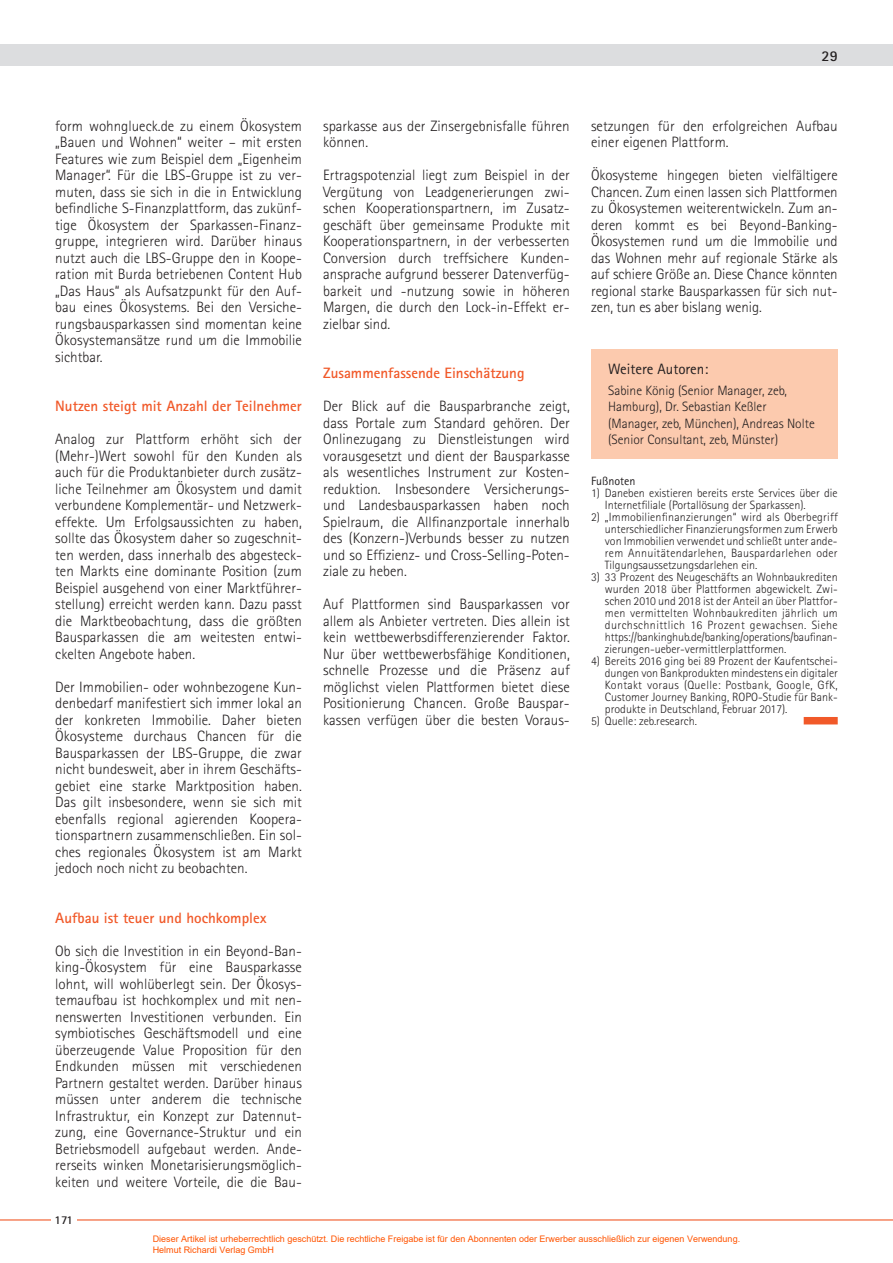
<style>
.page{position:relative;width:893px;height:1263px;background:#fff}
.page>*{position:absolute;margin:0;border:0;box-sizing:border-box;transform-origin:0 0}
.t1{font:300 15px/16.5px "Rotis Sans Serif";color:#231f20;text-align:justify}
.t2{font:700 15px "Rotis Sans Serif";color:#f15929}
.t3{font:15px "Rotis Sans Serif";color:#231f20}
.t4{font:700 15px "Rotis Sans Serif";color:#231f20}
.t5{font:300 13.5px/16.5px "Rotis Sans Serif";color:#231f20}
.t6{font:300 12px/12px "Rotis Sans Serif";color:#231f20;text-align:justify}
.t7{font:12px "Rotis Sans Serif";color:#231f20}
.t8{font:700 12px "Rotis Sans Serif";color:#231f20}
.t9{font:9px/10.8px "Arial";color:#ff5400}
</style>
<div class="page">
<hr style="left:0;top:1219px;width:893px;height:1px;background:#f15929">
<div style="left:0;top:45px;width:893px;height:21px;background:#dcdddf"></div>
<div style="left:51px;top:1214px;width:26px;height:13px;background:#fff"></div>
<div style="left:804px;top:717px;width:34px;height:7px;background:#f15929"></div>
<div style="left:591px;top:350px;width:247px;height:109px;background:#fccaae"></div>
<p class="t4" style="left:822px;top:46px;width:18px">29</p>
<p class="t1" style="left:55px;top:117px;width:248px">form wohnglueck.de zu einem Ökosystem „Bauen und Wohnen“ weiter – mit ersten Features wie zum Beispiel dem „Eigenheim Manager“. Für die LBS-Gruppe ist zu ver&shy;muten, dass sie sich in die in Entwicklung befindliche S-Finanzplattform, das zukünf&shy;tige Ökosystem der Sparkassen-Finanz&shy;gruppe, integrieren wird. Darüber hinaus nutzt auch die LBS-Gruppe den in Koope&shy;ration mit Burda betriebenen Content Hub „Das Haus“ als Aufsatzpunkt für den Auf&shy;bau eines Ökosystems. Bei den Versiche&shy;rungsbausparkassen sind momentan keine Ökosystemansätze rund um die Immobilie sichtbar.</p>
<p class="t2" style="left:55px;top:396px;width:248px">Nutzen steigt mit Anzahl der Teilnehmer</p>
<p class="t1" style="left:55px;top:431px;width:248px">Analog zur Plattform erhöht sich der (Mehr-)Wert sowohl für den Kunden als auch für die Produktanbieter durch zusätz&shy;liche Teilnehmer am Ökosystem und damit verbundene Komplementär- und Netzwerk&shy;effekte. Um Erfolgsaussichten zu haben, sollte das Ökosystem daher so zugeschnit&shy;ten werden, dass innerhalb des abgesteck&shy;ten Markts eine dominante Position (zum Beispiel ausgehend von einer Marktführer&shy;stellung) erreicht werden kann. Dazu passt die Marktbeobachtung, dass die größten Bausparkassen die am weitesten entwi&shy;ckelten Angebote haben.</p>
<p class="t1" style="left:55px;top:678px;width:248px">Der Immobilien- oder wohnbezogene Kun&shy;denbedarf manifestiert sich immer lokal an der konkreten Immobilie. Daher bieten Ökosysteme durchaus Chancen für die Bausparkassen der LBS-Gruppe, die zwar nicht bundesweit, aber in ihrem Geschäfts&shy;gebiet eine starke Marktposition haben.<br>Das gilt insbesondere, wenn sie sich mit ebenfalls regional agierenden Koopera&shy;tionspartnern zusammenschließen. Ein sol&shy;ches regionales Ökosystem ist am Markt jedoch noch nicht zu beobachten.</p>
<p class="t2" style="left:55px;top:908px;width:213px">Aufbau ist teuer und hochkomplex</p>
<p class="t1" style="left:55px;top:942px;width:248px">Ob sich die Investition in ein Beyond-Ban&shy;king-Ökosystem für eine Bausparkasse lohnt, will wohlüberlegt sein. Der Ökosys&shy;temaufbau ist hochkomplex und mit nen&shy;nenswerten Investitionen verbunden. Ein symbiotisches Geschäftsmodell und eine überzeugende Value Proposition für den Endkunden müssen mit verschiedenen Partnern gestaltet werden. Darüber hinaus müssen unter anderem die technische Infrastruktur, ein Konzept zur Datennut&shy;zung, eine Governance-Struktur und ein Betriebsmodell aufgebaut werden. Ande&shy;rerseits winken Monetarisierungsmöglich&shy;keiten und weitere Vorteile, die die Bau-</p>
<p class="t8" style="left:55px;top:1212px;width:20px">171</p>
<p class="t1" style="left:323px;top:117px;width:248px">sparkasse aus der Zinsergebnisfalle führen können.</p>
<p class="t1" style="left:323px;top:167px;width:248px">Ertragspotenzial liegt zum Beispiel in der Vergütung von Leadgenerierungen zwi&shy;schen Kooperationspartnern, im Zusatz&shy;geschäft über gemeinsame Produkte mit Kooperationspartnern, in der verbesserten Conversion durch treffsichere Kunden&shy;ansprache aufgrund besserer Datenverfüg&shy;barkeit und -nutzung sowie in höheren Margen, die durch den Lock-in-Effekt er&shy;zielbar sind.</p>
<p class="t2" style="left:323px;top:363px;width:203px">Zusammenfassende Einschätzung</p>
<p class="t1" style="left:323px;top:398px;width:248px">Der Blick auf die Bausparbranche zeigt, dass Portale zum Standard gehören. Der Onlinezugang zu Dienstleistungen wird vorausgesetzt und dient der Bausparkasse als wesentliches Instrument zur Kosten&shy;reduktion. Insbesondere Versicherungs&shy;und Landesbausparkassen haben noch Spielraum, die Allfinanzportale innerhalb des (Konzern-)Verbunds besser zu nutzen und so Effizienz- und Cross-Selling-Poten&shy;ziale zu heben.</p>
<p class="t1" style="left:323px;top:596px;width:248px">Auf Plattformen sind Bausparkassen vor allem als Anbieter vertreten. Dies allein ist kein wettbewerbsdifferenzierender Faktor.<br>Nur über wettbewerbsfähige Konditionen, schnelle Prozesse und die Präsenz auf möglichst vielen Plattformen bietet diese Positionierung Chancen. Große Bauspar&shy;kassen verfügen über die besten Voraus-</p>
<p class="t1" style="left:591px;top:117px;width:248px">setzungen für den erfolgreichen Aufbau einer eigenen Plattform.</p>
<p class="t1" style="left:591px;top:167px;width:248px">Ökosysteme hingegen bieten vielfältigere Chancen. Zum einen lassen sich Plattformen zu Ökosystemen weiterentwickeln. Zum an&shy;deren kommt es bei Beyond-Banking-Ökosystemen rund um die Immobilie und das Wohnen mehr auf regionale Stärke als auf schiere Größe an. Diese Chance könnten regional starke Bausparkassen für sich nut&shy;zen, tun es aber bislang wenig.</p>
<p class="t3" style="left:608px;top:360px;width:102px">Weitere Autoren:</p>
<p class="t5" style="left:608px;top:382px;width:208px">Sabine König (Senior Manager, zeb, Hamburg), Dr. Sebastian Keßler (Manager, zeb, München), Andreas Nolte (Senior Consultant, zeb, Münster)</p>
<p class="t7" style="left:591px;top:474px;width:46px">Fußnoten</p>
<p class="t6" style="left:605px;top:487px;width:234px;text-indent:-14px">1) Daneben existieren bereits erste Services über die<br>Internetfiliale (Portallösung der Sparkassen).</p>
<p class="t6" style="left:605px;top:511px;width:234px;text-indent:-14px">2) „Immobilienfinanzierungen“ wird als Oberbegriff unterschiedlicher Finanzierungsformen zum Erwerb von Immobilien verwendet und schließt unter ande&shy;rem Annuitätendarlehen, Bauspardarlehen oder Tilgungsaussetzungsdarlehen ein.</p>
<p class="t6" style="left:605px;top:571px;width:234px;text-indent:-14px">3) 33 Prozent des Neugeschäfts an Wohnbaukrediten wurden 2018 über Plattformen abgewickelt. Zwi&shy;schen 2010 und 2018 ist der Anteil an über Plattfor&shy;men vermittelten Wohnbaukrediten jährlich um durchschnittlich 16 Prozent gewachsen. Siehe https://bankinghub.de/banking/operations/baufinan&shy;zierungen-ueber-vermittlerplattformen.</p>
<p class="t6" style="left:605px;top:655px;width:234px;text-indent:-14px">4) Bereits 2016 ging bei 89 Prozent der Kaufentschei&shy;dungen von Bankprodukten mindestens ein digitaler Kontakt voraus (Quelle: Postbank, Google, GfK, Customer Journey Banking, ROPO-Studie für Bank&shy;produkte in Deutschland, Februar 2017).</p>
<p class="t6" style="left:591px;top:715px;width:107px">5) Quelle: zeb.research.</p>
<p class="t9" style="left:153px;top:1233px;width:589px">Dieser Artikel ist urheberrechtlich geschützt. Die rechtliche Freigabe ist für den Abonnenten oder Erwerber ausschließlich zur eigenen Verwendung.<br>Helmut Richardi Verlag GmbH</p>
</div>
